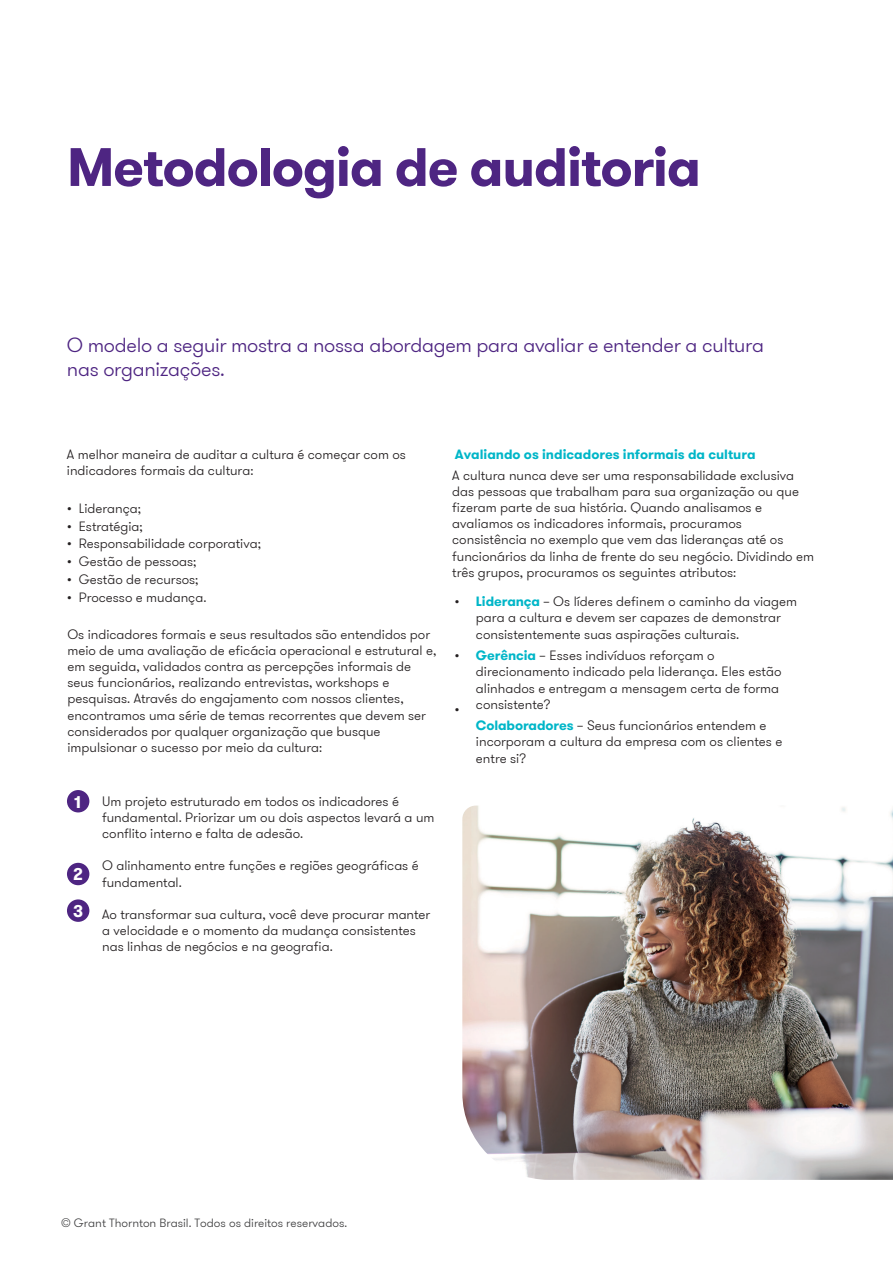
<style>
.page{position:relative;width:893px;height:1263px;background:#fff}
.page>*{position:absolute;margin:0;border:0;box-sizing:border-box;transform-origin:0 0}
.t1{font:700 54px "GT Walsheim Pro";letter-spacing:-.025em;color:#4e2582}
.t2{font:300 20.25px/24.3px "GT Walsheim Pro";letter-spacing:-.015em;color:#4e2582}
.t3{font:700 16.95px/36.6px "GT Walsheim Pro";color:#fff}
.t4{font:300 13.5px/16.2px "GT Walsheim Pro";color:#231f20}
.t5{font:700 13.5px "GT Walsheim Pro";color:#00b6c8}
.t6{font:300 12px "GT Walsheim Pro";color:#3e3e3f}
.s1{font-weight:700;color:#00b6c8}
</style>
<div class="page">
<div style="left:67px;top:790px;width:22px;height:22px;background:#4e2582;border-radius:50%"></div>
<div style="left:67px;top:863px;width:22px;height:22px;background:#4e2582;border-radius:50%"></div>
<div style="left:67px;top:899px;width:22px;height:23px;background:#4e2582;border-radius:50%"></div>
<img style="left:462px;top:805px;width:431px;height:375px">
<h1 class="t1" style="left:67px;top:132px;width:635px">Metodologia de auditoria</h1>
<h2 class="t2" style="left:67px;top:333px;width:698px">O modelo a seguir mostra a nossa abordagem para avaliar e entender a cultura nas organizações.</h2>
<p class="t4" style="left:67px;top:447px;width:340px">A melhor maneira de auditar a cultura é começar com os indicadores formais da cultura:</p>
<p class="t4" style="left:67px;top:501px;width:75px">• Liderança;</p>
<p class="t4" style="left:67px;top:518px;width:77px">• Estratégia;</p>
<p class="t4" style="left:67px;top:536px;width:195px">• Responsabilidade corporativa;</p>
<p class="t4" style="left:67px;top:554px;width:131px">• Gestão de pessoas;</p>
<p class="t4" style="left:67px;top:571px;width:133px">• Gestão de recursos;</p>
<p class="t4" style="left:67px;top:589px;width:141px">• Processo e mudança.</p>
<p class="t4" style="left:67px;top:626px;width:370px">Os indicadores formais e seus resultados são entendidos por meio de uma avaliação de eficácia operacional e estrutural e, em seguida, validados contra as percepções informais de seus funcionários, realizando entrevistas, workshops e pesquisas. Através do engajamento com nossos clientes, encontramos uma série de temas recorrentes que devem ser considerados por qualquer organização que busque impulsionar o sucesso por meio da cultura:</p>
<p class="t3" style="left:74px;top:783px;width:8px">1</p>
<p class="t3" style="left:73px;top:856px;width:12px">2<br>3</p>
<p class="t4" style="left:102px;top:793px;width:334px">Um projeto estruturado em todos os indicadores é fundamental. Priorizar um ou dois aspectos levará a um conflito interno e falta de adesão.</p>
<p class="t4" style="left:102px;top:858px;width:318px">O alinhamento entre funções e regiões geográficas é fundamental.</p>
<p class="t4" style="left:102px;top:906px;width:330px">Ao transformar sua cultura, você deve procurar manter a velocidade e o momento da mudança consistentes nas linhas de negócios e na geografia.</p>
<p class="t5" style="left:455px;top:445px;width:302px">Avaliando os indicadores informais da cultura</p>
<p class="t4" style="left:452px;top:467px;width:363px">A cultura nunca deve ser uma responsabilidade exclusiva das pessoas que trabalham para sua organização ou que fizeram parte de sua história. Quando analisamos e avaliamos os indicadores informais, procuramos consistência no exemplo que vem das lideranças até os funcionários da linha de frente do seu negócio. Dividindo em três grupos, procuramos os seguintes atributos:</p>
<p class="t4" style="left:476px;top:594px;width:323px"><span class="s1">Liderança</span> – Os líderes definem o caminho da viagem para a cultura e devem ser capazes de demonstrar consistentemente suas aspirações culturais.</p>
<p class="t4" style="left:476px;top:648px;width:307px"><span class="s1">Gerência</span> – Esses indivíduos reforçam o direcionamento indicado pela liderança. Eles estão alinhados e entregam a mensagem certa de forma consistente?</p>
<p class="t4" style="left:476px;top:718px;width:308px"><span class="s1">Colaboradores</span> – Seus funcionários entendem e incorporam a cultura da empresa com os clientes e entre si?</p>
<p class="t4" style="left:455px;top:594px;width:6px">•</p>
<p class="t4" style="left:455px;top:648px;width:6px">•</p>
<p class="t4" style="left:455px;top:701px;width:6px">•</p>
<p class="t6" style="left:61px;top:1215px;width:288px">© Grant Thornton Brasil. Todos os direitos reservados.</p>
</div>
